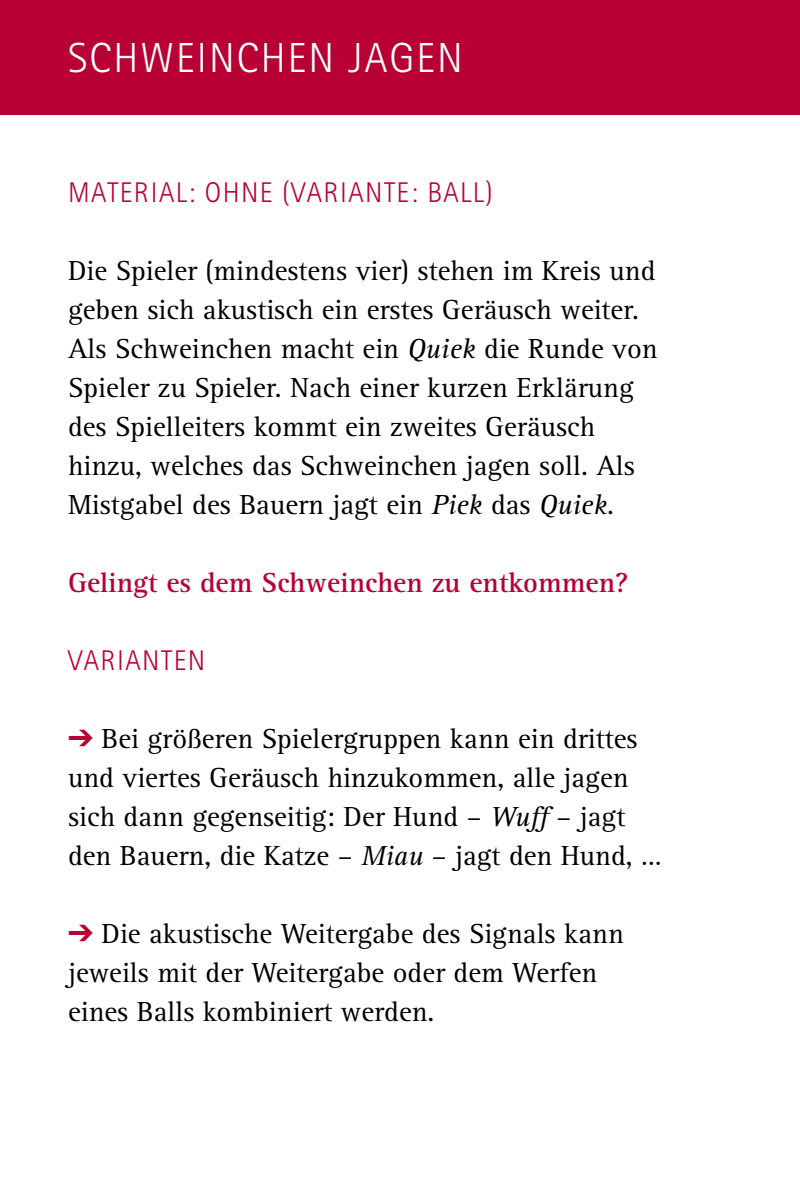
<style>
.page{position:relative;width:800px;height:1191px;background:#fff}
.page>*{position:absolute;margin:0;border:0;box-sizing:border-box;transform-origin:0 0}
.H1{font:300 42px "Rotis Sans Serif Std";letter-spacing:.05em;color:#fff}
.H2_rot{font:28.5px/39px "Rotis Serif Std";color:#000}
.Pfeil_Anstrich_rot{font:28.5px/39px "Rotis Serif Std";color:#000}
.H2_rot-2{font:300 28.5px "Rotis Sans Serif Std";letter-spacing:.05em;color:#b80035}
.Bold_rot{font:700 28.5px "Rotis Serif Std";color:#b80035}
.s1{font-style:italic}
.s2{color:#b80035}
</style>
<div class="page">
<div style="left:0;top:0;width:799px;height:115px;background:#b80035"></div>
<h2 class="H1" style="left:68px;top:34px;width:396px">SCHWEINCHEN JAGEN</h2>
<h3 class="H2_rot-2" style="left:68px;top:176px;width:426px">MATERIAL: OHNE (VARIANTE: BALL)</h3>
<h3 class="H2_rot" style="left:68px;top:252px;width:591px">Die Spieler (mindestens vier) stehen im Kreis und geben sich akustisch ein erstes Geräusch weiter.<br>Als Schweinchen macht ein <span class="s1">Quiek</span> die Runde von Spieler zu Spieler. Nach einer kurzen Erklärung des Spielleiters kommt ein zweites Geräusch hinzu, welches das Schweinchen jagen soll. Als Mistgabel des Bauern jagt ein <span class="s1">Piek</span> das <span class="s1">Quiek</span>.</h3>
<h4 class="Bold_rot" style="left:68px;top:566px;width:561px">Gelingt es dem Schweinchen zu entkommen?</h4>
<h3 class="H2_rot-2" style="left:68px;top:644px;width:138px">VARIANTEN</h3>
<p class="Pfeil_Anstrich_rot" style="left:68px;top:720px;width:595px"><span class="s2">➔</span> Bei größeren Spielergruppen kann ein drittes und viertes Geräusch hinzukommen, alle jagen sich dann gegenseitig: Der Hund – <span class="s1">Wuff</span> – jagt den Bauern, die Katze – <span class="s1">Miau</span> – jagt den Hund, …</p>
<p class="Pfeil_Anstrich_rot" style="left:68px;top:915px;width:557px"><span class="s2">➔</span> Die akustische Weitergabe des Signals kann jeweils mit der Weitergabe oder dem Werfen eines Balls kombiniert werden.</p>
</div>
